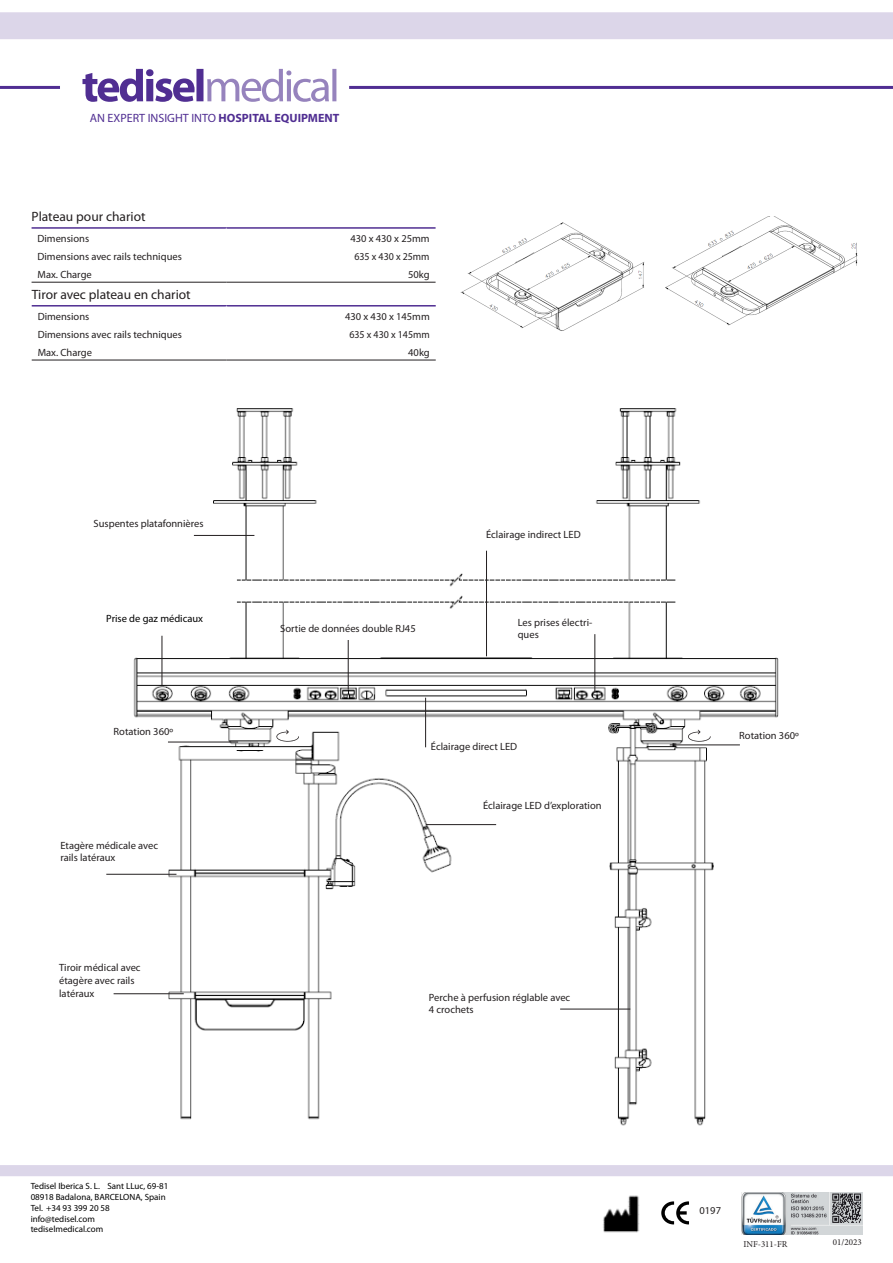
<style>
.page{position:relative;width:893px;height:1263px;background:#fff}
.page>*{position:absolute;margin:0;border:0;box-sizing:border-box;transform-origin:0 0}
.t1{font:13.5px "Myriad Pro";color:#231f20}
.t2{font:12px "Myriad Pro";color:#502e92}
.t3{font:10.5px/12.6px "Myriad Pro";color:#231f20}
.t4{font:10.5px "Myriad Pro";color:#231f20;scale:.95 1}
.t5{font:10.5px "Myriad Pro";color:#000}
.t6{font:9px "Myriad Pro";color:#000}
.t7{font:9px "Minion Pro";color:#231f20}
.s1{font-weight:700}
</style>
<div class="page">
<div style="left:0;top:1165px;width:893px;height:11px;background:#dcd6e9"></div>
<svg style="left:661px;top:1201px;width:28px;height:23px"></svg>
<img style="left:741px;top:1193px;width:122px;height:41px">
<img style="left:603px;top:1195px;width:37px;height:38px">
<hr style="left:32px;top:227px;width:194px;height:2px;background:#502e92">
<hr style="left:226px;top:227px;width:210px;height:2px;background:#502e92">
<svg style="left:32px;top:228px;width:404px;height:54px"></svg>
<hr style="left:32px;top:282px;width:194px;height:1px;background:#231f20">
<hr style="left:226px;top:282px;width:210px;height:1px;background:#231f20">
<hr style="left:32px;top:305px;width:194px;height:1px;background:#502e92">
<hr style="left:226px;top:305px;width:210px;height:1px;background:#502e92">
<svg style="left:32px;top:306px;width:404px;height:54px"></svg>
<hr style="left:32px;top:360px;width:194px;height:1px;background:#231f20">
<hr style="left:226px;top:360px;width:210px;height:1px;background:#231f20">
<img style="left:106px;top:408px;width:673px;height:718px">
<img style="left:460px;top:222px;width:185px;height:109px">
<img style="left:665px;top:217px;width:193px;height:109px">
<hr style="left:194px;top:535px;width:60px;height:1px;background:#231f20">
<hr style="left:162px;top:636px;width:1px;height:49px;background:#231f20">
<svg style="left:276px;top:730px;width:23px;height:12px"></svg>
<hr style="left:168px;top:742px;width:70px;height:1px;background:#231f20">
<hr style="left:348px;top:640px;width:1px;height:50px;background:#231f20">
<hr style="left:106px;top:874px;width:70px;height:1px;background:#231f20">
<hr style="left:114px;top:993px;width:70px;height:1px;background:#231f20">
<hr style="left:425px;top:698px;width:1px;height:49px;background:#231f20">
<hr style="left:426px;top:824px;width:70px;height:1px;background:#231f20">
<hr style="left:486px;top:551px;width:1px;height:105px;background:#231f20">
<hr style="left:594px;top:634px;width:1px;height:59px;background:#231f20">
<svg style="left:688px;top:730px;width:23px;height:12px"></svg>
<hr style="left:670px;top:744px;width:70px;height:1px;background:#231f20">
<hr style="left:560px;top:1009px;width:70px;height:1px;background:#231f20">
<div style="left:0;top:12px;width:893px;height:27px;background:#dcd6e9"></div>
<hr style="left:0;top:86px;width:893px;height:3px;background:#502e92">
<div style="left:60px;top:46px;width:289px;height:89px;background:#fff"></div>
<svg style="left:82px;top:69px;width:254px;height:33px"></svg>
<p class="t2" style="left:90px;top:110px;width:251px">AN EXPERT INSIGHT INTO <span class="s1">HOSPITAL EQUIPMENT</span></p>
<p class="t1" style="left:32px;top:208px;width:116px">Plateau pour chariot</p>
<p class="t3" style="left:38px;top:232px;width:53px">Dimensions</p>
<p class="t3" style="left:350px;top:232px;width:81px">430 x 430 x 25mm</p>
<p class="t3" style="left:38px;top:250px;width:146px">Dimensions avec rails techniques</p>
<p class="t4" style="left:354px;top:250px;width:81px">635 x 430 x 25mm</p>
<p class="t3" style="left:38px;top:268px;width:56px">Max. Charge</p>
<p class="t3" style="left:408px;top:268px;width:23px">50kg</p>
<p class="t1" style="left:32px;top:286px;width:161px">Tiror avec plateau en chariot</p>
<p class="t3" style="left:38px;top:310px;width:53px">Dimensions</p>
<p class="t3" style="left:345px;top:310px;width:86px">430 x 430 x 145mm</p>
<p class="t3" style="left:38px;top:328px;width:146px">Dimensions avec rails techniques</p>
<p class="t4" style="left:349px;top:328px;width:86px">635 x 430 x 145mm</p>
<p class="t3" style="left:38px;top:346px;width:56px">Max. Charge</p>
<p class="t3" style="left:408px;top:346px;width:23px">40kg</p>
<p class="t3" style="left:94px;top:517px;width:112px">Suspentes platafonnières</p>
<p class="t5" style="left:106px;top:612px;width:98px">Prise de gaz médicaux</p>
<p class="t3" style="left:114px;top:725px;width:61px">Rotation 360º</p>
<p class="t3" style="left:280px;top:622px;width:137px">Sortie de données double RJ45</p>
<p class="t3" style="left:486px;top:528px;width:96px">Éclairage indirect LED</p>
<p class="t3" style="left:518px;top:615px;width:76px">Les prises électri&shy;ques</p>
<p class="t3" style="left:431px;top:740px;width:88px">Éclairage direct LED</p>
<p class="t3" style="left:60px;top:839px;width:99px">Etagère médicale avec</p>
<p class="t3" style="left:60px;top:851px;width:57px">rails latéraux</p>
<p class="t3" style="left:59px;top:961px;width:83px">Tiroir médical avec étagère avec rails latéraux</p>
<p class="t6" style="left:31px;top:1180px;width:139px">Tedisel Iberica S. L. Sant LLuc, 69-81</p>
<p class="t6" style="left:31px;top:1191px;width:136px">08918 Badalona, BARCELONA, Spain</p>
<p class="t6" style="left:31px;top:1202px;width:81px">Tel. +34 93 399 20 58</p>
<p class="t6" style="left:31px;top:1213px;width:66px">info@tedisel.com</p>
<p class="t6" style="left:31px;top:1224px;width:74px">tediselmedical.com</p>
<p class="t3" style="left:483px;top:799px;width:120px">Éclairage LED d’exploration</p>
<p class="t3" style="left:429px;top:991px;width:143px">Perche à perfusion réglable avec<br>4 crochets</p>
<p class="t3" style="left:739px;top:729px;width:61px">Rotation 360º</p>
<p class="t3" style="left:699px;top:1204px;width:23px">0197</p>
<p class="t7" style="left:743px;top:1238px;width:46px">INF-311-FR</p>
<p class="t7" style="left:833px;top:1236px;width:30px">01/2023</p>
</div>
